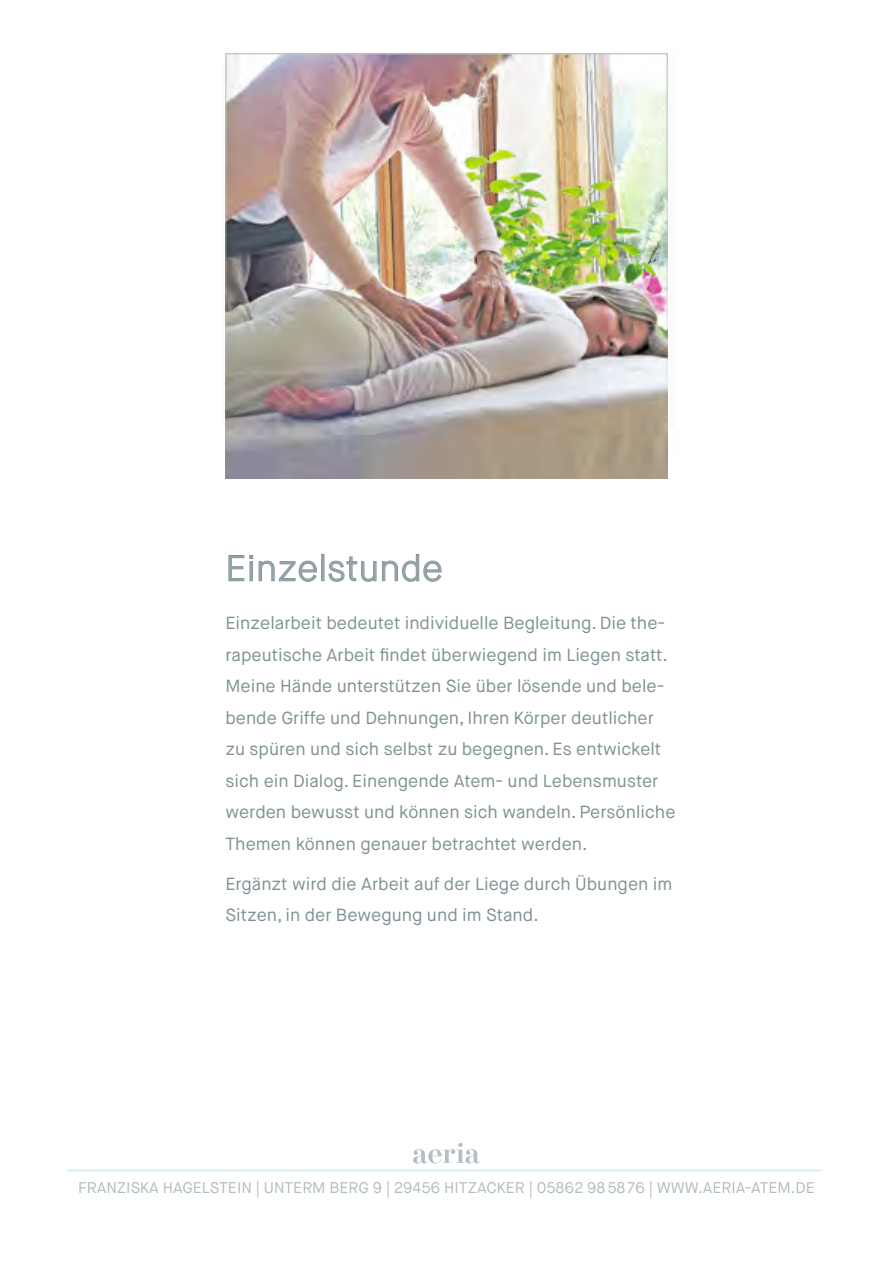
<style>
.page{position:relative;width:893px;height:1263px;background:#fff}
.page>*{position:absolute;margin:0;border:0;box-sizing:border-box;transform-origin:0 0}
.t1{font:300 36px "Maison Neue";color:#92a1a5}
.t2{font:17.55px/31.5px "Maison Neue";color:#7f9195}
.t3{font:15.45px "Maison Neue";color:#b2bdbf}
</style>
<div class="page">
<hr style="left:67px;top:1170px;width:755px;height:1px;background:#d3ebe8">
<svg style="left:413px;top:1143px;width:67px;height:20px"></svg>
<img style="left:226px;top:54px;width:441px;height:424px">
<hr style="left:226px;top:53px;width:442px;height:1px;background:#b2c8b9">
<div style="left:222px;top:50px;width:16px;height:406px;background:#12120d;opacity:.4"></div>
<hr style="left:225px;top:53px;width:1px;height:391px;background:#b2c8b9">
<div style="left:663px;top:50px;width:17px;height:406px;background:#12120d;opacity:.4"></div>
<hr style="left:666px;top:53px;width:2px;height:391px;background:#b2c8b9">
<svg style="left:229px;top:555px;width:15px;height:26px"></svg>
<div style="left:250px;top:561px;width:3px;height:20px;border:1px solid #7f9195"></div>
<svg style="left:259px;top:561px;width:58px;height:20px"></svg>
<div style="left:321px;top:554px;width:3px;height:27px;border:1px solid #7f9195"></div>
<svg style="left:329px;top:557px;width:47px;height:24px"></svg>
<svg style="left:382px;top:554px;width:59px;height:27px"></svg>
<h1 class="t1" style="left:225px;top:546px;width:219px">Einzelstunde</h1>
<p class="t2" style="left:225px;top:607px;width:452px">Einzelarbeit bedeutet individuelle Begleitung. Die the&shy;rapeutische Arbeit findet überwiegend im Liegen statt.<br>Meine Hände unterstützen Sie über lösende und bele&shy;bende Griffe und Dehnungen, I hren Körper deutlicher zu spüren und sich selbst zu begegnen. Es entwickelt sich ein Dialog. Einengende Atem- und Lebensmuster werden bewusst und können sich wandeln. Persönliche Themen können genauer betrachtet werden.</p>
<p class="t2" style="left:225px;top:868px;width:449px">Ergänzt wird die Arbeit auf der Liege durch Übungen im<br>Sitzen, in der Bewegung und im Stand.</p>
<p class="t3" style="left:78px;top:1178px;width:738px">Franziska Hagelstein | Unterm Berg 9 | 29456 Hitzacker | 05862 985876 | www.aeria-atem.de</p>
</div>
